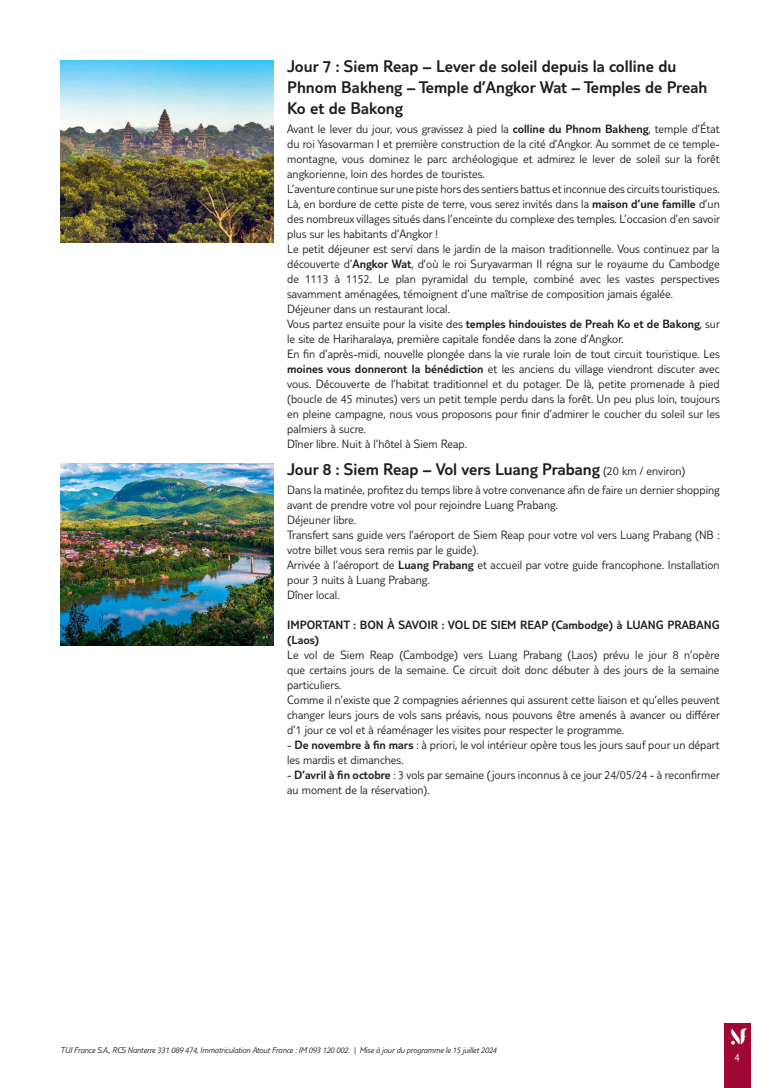
<style>
.page{position:relative;width:780px;height:1088px;background:#fff}
.page>*{position:absolute;margin:0;border:0;box-sizing:border-box;transform-origin:0 0}
.t1{font:300 17.5px/21px "TUI Type";color:#231f20}
.t2{font:300 12.5px/15px "TUI Type";color:#231f20}
.t3{font:300 12.5px/15px "TUI Type";color:#231f20}
.t4{font:300 11.25px "TUI Type";color:#fff}
.t5{font:italic 300 8.75px "TUI Type";letter-spacing:-.02em;color:#231f20}
.s1{font-style:inherit}
.s2{font-size:12.5px}
</style>
<div class="page">
<div style="left:724px;top:1023px;width:26px;height:65px;background:#9e0832"></div>
<svg style="left:731px;top:1028px;width:17px;height:16px"></svg>
<img style="left:60px;top:60px;width:213px;height:182px">
<img style="left:60px;top:463px;width:213px;height:182px">
<h1 class="t1" style="left:287px;top:55px;width:421px">Jour 7 : Siem Reap – Lever de soleil depuis la colline du<br>Phnom Bakheng – Temple d’Angkor Wat – Temples de Preah<br>Ko et de Bakong</h1>
<p class="t2" style="left:287px;top:121px;width:434px">Avant le lever du jour, vous gravissez à pied la <span class="s1">colline du Phnom Bakheng</span>, temple d’État du roi Yasovarman I et première construction de la cité d’Angkor. Au sommet de ce temple&shy;montagne, vous dominez le parc archéologique et admirez le lever de soleil sur la forêt angkorienne, loin des hordes de touristes.<br>L’aventure continue sur une piste hors des sentiers battus et inconnue des circuits touristiques.<br>Là, en bordure de cette piste de terre, vous serez invités dans la <span class="s1">maison d’une famille</span> d’un des nombreux villages situés dans l’enceinte du complexe des temples. L’occasion d’en savoir plus sur les habitants d’Angkor !<br>Le petit déjeuner est servi dans le jardin de la maison traditionnelle. Vous continuez par la découverte d’<span class="s1">Angkor Wat</span>, d’où le roi Suryavarman II régna sur le royaume du Cambodge de 1113 à 1152. Le plan pyramidal du temple, combiné avec les vastes perspectives savamment aménagées, témoignent d’une maîtrise de composition jamais égalée.<br>Déjeuner dans un restaurant local.<br>Vous partez ensuite pour la visite des <span class="s1">temples hindouistes de Preah Ko et de Bakong</span>, sur le site de Hariharalaya, première capitale fondée dans la zone d’Angkor.<br>En fin d’après-midi, nouvelle plongée dans la vie rurale loin de tout circuit touristique. Les <span class="s1">moines vous donneront la bénédiction</span> et les anciens du village viendront discuter avec vous. Découverte de l’habitat traditionnel et du potager. De là, petite promenade à pied (boucle de 45 minutes) vers un petit temple perdu dans la forêt. Un peu plus loin, toujours en pleine campagne, nous vous proposons pour finir d’admirer le coucher du soleil sur les palmiers à sucre.<br>Dîner libre. Nuit à l’hôtel à Siem Reap.</p>
<h1 class="t1" style="left:287px;top:458px;width:400px">Jour 8 : Siem Reap – Vol vers Luang Prabang <span class="s2">(20 km / environ)</span></h1>
<p class="t2" style="left:287px;top:482px;width:434px">Dans la matinée, profitez du temps libre à votre convenance afin de faire un dernier shopping avant de prendre votre vol pour rejoindre Luang Prabang.<br>Déjeuner libre.<br>Transfert sans guide vers l’aéroport de Siem Reap pour votre vol vers Luang Prabang (NB : votre billet vous sera remis par le guide).<br>Arrivée à l’aéroport de <span class="s1">Luang Prabang</span> et accueil par votre guide francophone. Installation pour 3 nuits à Luang Prabang.<br>Dîner local.</p>
<p class="t3" style="left:287px;top:617px;width:434px">IMPORTANT : BON À SAVOIR : VOL DE SIEM REAP (Cambodge) à LUANG PRABANG (Laos)</p>
<p class="t2" style="left:287px;top:647px;width:434px">Le vol de Siem Reap (Cambodge) vers Luang Prabang (Laos) prévu le jour 8 n’opère que certains jours de la semaine. Ce circuit doit donc débuter à des jours de la semaine particuliers.<br>Comme il n’existe que 2 compagnies aériennes qui assurent cette liaison et qu’elles peuvent changer leurs jours de vols sans préavis, nous pouvons être amenés à avancer ou différer d’1 jour ce vol et à réaménager les visites pour respecter le programme.</p>
<p class="t2" style="left:287px;top:737px;width:434px">- <span class="s1">De novembre à fin mars</span> : à priori, le vol intérieur opère tous les jours sauf pour un départ les mardis et dimanches.</p>
<p class="t2" style="left:287px;top:767px;width:434px">- <span class="s1">D’avril à fin octobre</span> : 3 vols par semaine (jours inconnus à ce jour 24/05/24 - à reconfirmer au moment de la réservation).</p>
<p class="t5" style="left:60px;top:1045px;width:438px">TUI France S.A., RCS Nanterre 331 089 474, Immatriculation Atout France : IM 093 120 002. | Mise à jour du programme le 15 juillet 2024</p>
<p class="t4" style="left:734px;top:1050px;width:7px">4</p>
</div>
